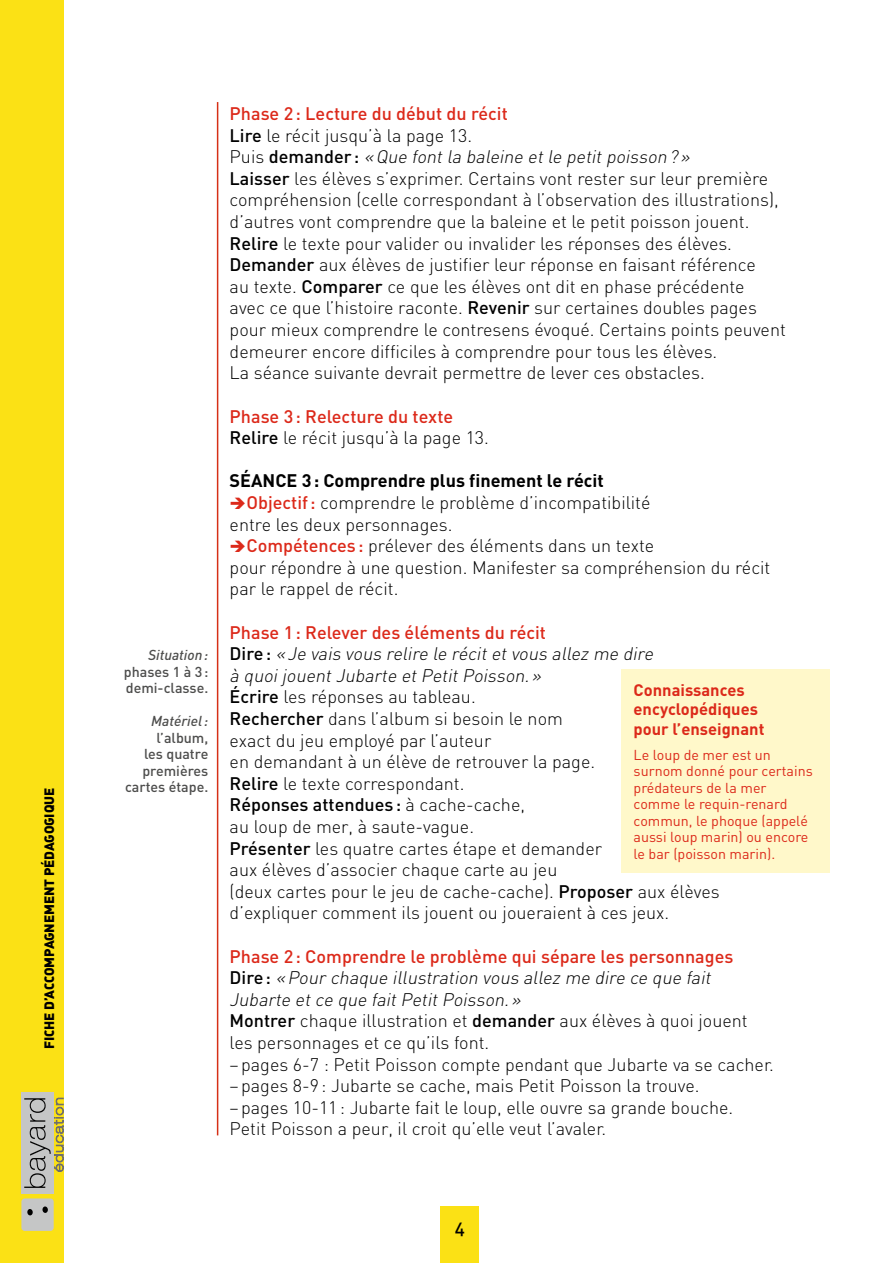
<style>
.page{position:relative;width:893px;height:1263px;background:#fff}
.page>*{position:absolute;margin:0;border:0;box-sizing:border-box;transform-origin:0 0}
.t1{font:300 18px/21.6px "DIN";color:#000}
.t2{font:500 18px/21.6px "DIN";color:#dc291a}
.t3{font:700 18px "DIN";color:#000}
.t4{font:18px "DINCE Medium Alternate";color:#000}
.t5{font:700 16.5px/19.5px "DIN";color:#dc291a}
.t6{font:14.25px/16.5px "DIN";color:#dc291a}
.t7{font:500 14.25px/16.5px "DIN";color:#4d4d4c}
.t8{font:italic 500 14.25px "DIN";color:#4d4d4c}
.t9{font:13.5px "DINCE Black Alternate";letter-spacing:-.01em;color:#000}
.s1{font-weight:500;color:#dc291a}
.s2{font-weight:500}
.s3{font-style:italic}
.s4{color:#000}
.s5{font-weight:300;color:#000}
.s6{color:#dc291a}
</style>
<div class="page">
<div style="left:0;top:0;width:64px;height:1263px;background:#fbe115"></div>
<div style="left:21px;top:1198px;width:33px;height:33px;background:#c5c6c6;border-radius:3px"></div>
<svg style="left:42px;top:1206px;width:6px;height:7px"></svg>
<svg style="left:27px;top:1209px;width:6px;height:6px"></svg>
<div style="left:21px;top:1093px;width:33px;height:101px;background:#c5c6c6"></div>
<svg style="left:24px;top:1098px;width:40px;height:90px"></svg>
<hr style="left:217px;top:102px;width:1px;height:1033px;background:#d63016">
<div style="left:441px;top:1207px;width:38px;height:56px;background:#fbe115"></div>
<div style="left:621px;top:669px;width:208px;height:203px;background:#fff8ca"></div>
<p class="t9" style="left:40px;top:1049px;width:263px;rotate:-90deg">Fiche d’accompagnement pédagogique</p>
<p class="t8" style="left:148px;top:646px;width:62px">Situation:</p>
<p class="t7" style="left:124px;top:663px;width:86px">phases 1 à 3: demi-classe.</p>
<p class="t8" style="left:151px;top:712px;width:59px">Matériel:</p>
<p class="t7" style="left:125px;top:729px;width:85px;text-align:right">l’album,<br>les quatre premières cartes étape.</p>
<p class="t1" style="left:230px;top:103px;width:558px"><span class="s1">Phase 2: Lecture du début du récit<br></span><span class="s2">Lire</span> le récit jusqu’à la page 13.<br>P u i s <span class="s2">d e m a n d e r :</span> <span class="s3">«Que fontla baleine etle petitpoisson?»<br></span><span class="s2">Laisser</span> les élèves s’exprimer. Certains vont rester sur leur première compréhension (celle correspondant à l’observation des illustrations), d’autres vont comprendre que la baleine et le petit poisson jouent.<br><span class="s2">Relire</span> le texte pour valider ou invalider les réponses des élèves.<br><span class="s2">Demander</span> aux élèves de justifier leur réponse en faisant référence<br>au texte. <span class="s2">Comparer</span> ce que les élèves ont dit en phase précédente<br>avec ce que l’histoire raconte. <span class="s2">Revenir</span> sur certaines doubles pages pour mieux comprendre le contresens évoqué. Certains points peuvent demeurer encore difficiles à comprendre pour tous les élèves.<br>La séance suivante devrait permettre de lever ces obstacles.</p>
<p class="t2" style="left:230px;top:405px;width:261px">Phase 3: Relecture du texte<br><span class="s4">Relire</span> <span class="s5">le récit jusqu’à la page 13.</span></p>
<p class="t3" style="left:230px;top:469px;width:376px">Séance 3: Comprendre plus finement le récit</p>
<p class="t1" style="left:230px;top:491px;width:422px"><span class="s6">➔</span><span class="s1">Objectif:</span> comprendre le problème d’incompatibilité entre les deux personnages.</p>
<p class="t1" style="left:230px;top:535px;width:542px"><span class="s6">➔</span><span class="s1">Compétences :</span> prélever des éléments dans un texte<br>pour répondre à une question. Manifester sa compréhension du récit par le rappel de récit.</p>
<p class="t1" style="left:230px;top:621px;width:492px"><span class="s1">Phase 1: Relever des éléments du récit<br></span><span class="s2">D i re :</span> <span class="s3">«Je vais vous relire le récitetvous allez me dire<br>à quoijouentJubarte etPetitPoisson.»<br></span><span class="s2">Écrire</span> les réponses au tableau.<br><span class="s2">Rechercher</span> dans l’album si besoin le nom<br>exact du jeu employé par l’auteur<br>en demandant à un élève de retrouver la page.<br><span class="s2">Relire</span> le texte correspondant.<br><span class="s2">Réponses attendues :</span> à cache-cache,<br>au loup de mer, à saute-vague.<br><span class="s2">Présenter</span> les quatre cartes étape et demander<br>aux élèves d’associer chaque carte au jeu<br>(deux cartes pour le jeu de cache-cache). <span class="s2">Proposer</span> aux élèves d’expliquer comment ils jouent ou joueraient à ces jeux.</p>
<p class="t1" style="left:230px;top:945px;width:546px"><span class="s1">Phase 2: Comprendre le problème qui sépare les personnages<br></span><span class="s2">D i re :</span> <span class="s3">«Pour chaque illustration vous allez me dire ce que fait Jubarte etce que faitPetitPoisson.»<br></span><span class="s2">Montrer</span> chaque illustration et <span class="s2">demander</span> aux élèves à quoi jouent les personnages et ce qu’ils font.<br>–pages 6-7 : Petit Poisson compte pendant que Jubarte va se cacher. –pages 8-9: Jubarte se cache, mais Petit Poisson la trouve.<br>–pages 10-11: Jubarte fait le loup, elle ouvre sa grande bouche.<br>Petit Poisson a peur, il croit qu’elle veut l’avaler.</p>
<p class="t5" style="left:634px;top:679px;width:132px">Connaissances encyclopédiques pour l’enseignant</p>
<p class="t6" style="left:634px;top:746px;width:181px">Le loup de mer est un surnom donné pour certains prédateurs de la mer comme le requin-renard commun, le phoque (appelé aussi loup marin) ou encore le bar (poisson marin).</p>
<p class="t4" style="left:455px;top:1216px;width:12px">4</p>
</div>
